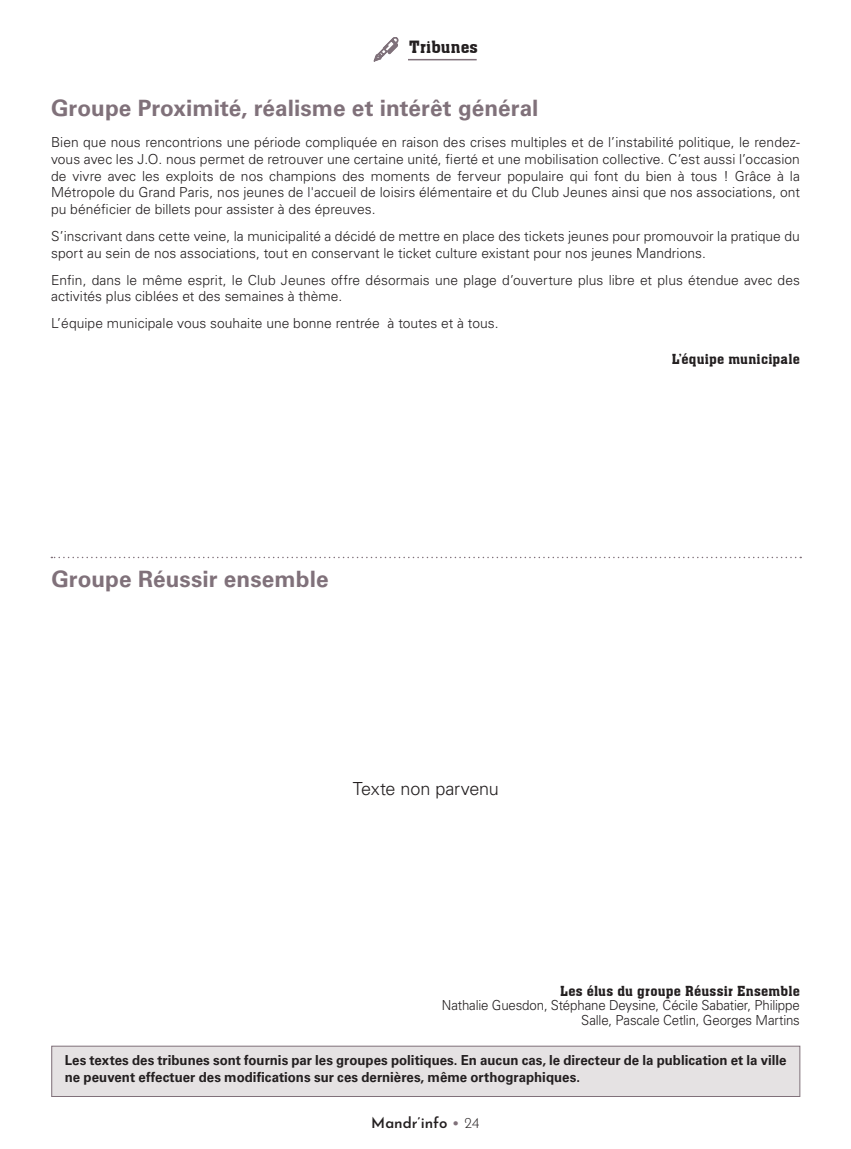
<style>
.page{position:relative;width:851px;height:1149px;background:#fff}
.page>*{position:absolute;margin:0;border:0;box-sizing:border-box;transform-origin:0 0}
.t1{font:700 22.5px "Univers LT Std";letter-spacing:.005em;color:#80717a}
.t2{font:300 18px "Univers LT Std";letter-spacing:-.01em;color:#231f20}
.t3{font:700 16.5px "Aachen";letter-spacing:.01em;color:#231f20}
.t4{font:600 15px "Josefin Sans";letter-spacing:-.005em;color:#231f20}
.t5{font:300 13.8px/16.5px "Univers LT Std";color:#231f20}
.t6{font:700 13.8px/16.8px "Univers LT Std";color:#231f20;scale:.96 1}
.t7{font:300 13.8px/14.2px "Univers LT Std";color:#231f20;text-align:right;scale:.96 1}
.t8{font:13.5px "Aachen BT";letter-spacing:.015em;color:#231f20}
.s1{color:#80717a}
.s2{font-weight:300}
</style>
<div class="page">
<hr style="left:408px;top:59px;width:68px;height:1px;background:#80717a">
<svg style="left:373px;top:37px;width:25px;height:25px"></svg>
<svg style="left:51px;top:556px;width:750px;height:2px"></svg>
<div style="left:52px;top:1045px;width:747px;height:51px;background:#e5e2e3"></div>
<div style="left:51px;top:1045px;width:749px;height:51px;border:1px solid #80717a"></div>
<p class="t3" style="left:409px;top:35px;width:70px">Tribunes</p>
<h1 class="t1" style="left:51px;top:95px;width:489px">Groupe Proximité, réalisme et intérêt général</h1>
<p class="t5" style="left:51px;top:134px;width:750px;text-align:justify">Bien que nous rencontrions une période compliquée en raison des crises multiples et de l’instabilité politique, le rendez&shy;vous avec les J.O. nous permet de retrouver une certaine unité, fierté et une mobilisation collective. C’est aussi l’occasion de vivre avec les exploits de nos champions des moments de ferveur populaire qui font du bien à tous ! Grâce à la Métropole du Grand Paris, nos jeunes de l'accueil de loisirs élémentaire et du Club Jeunes ainsi que nos associations, ont pu bénéficier de billets pour assister à des épreuves.</p>
<p class="t5" style="left:51px;top:228px;width:750px">S’inscrivant dans cette veine, la municipalité a décidé de mettre en place des tickets jeunes pour promouvoir la pratique du sport au sein de nos associations, tout en conservant le ticket culture existant pour nos jeunes Mandrions.</p>
<p class="t5" style="left:51px;top:271px;width:750px">Enfin, dans le même esprit, le Club Jeunes offre désormais une plage d’ouverture plus libre et plus étendue avec des activités plus ciblées et des semaines à thème.</p>
<p class="t5" style="left:51px;top:315px;width:449px">L’équipe municipale vous souhaite une bonne rentrée à toutes et à tous.</p>
<p class="t8" style="left:671px;top:350px;width:129px">L’équipe municipale</p>
<h1 class="t1" style="left:51px;top:565px;width:279px">Groupe Réussir ensemble</h1>
<h2 class="t2" style="left:352px;top:777px;width:148px">Texte non parvenu</h2>
<p class="t8" style="left:560px;top:982px;width:241px">Les élus du groupe Réussir Ensemble</p>
<p class="t7" style="left:441px;top:997px;width:374px">Nathalie Guesdon, Stéphane Deysine, Cécile Sabatier, Philippe<br>Salle, Pascale Cetlin, Georges Martins</p>
<p class="t6" style="left:65px;top:1051px;width:753px">Les textes des tribunes sont fournis par les groupes politiques. En aucun cas, le directeur de la publication et la ville ne peuvent effectuer des modifications sur ces dernières, même orthographiques.</p>
<p class="t4" style="left:371px;top:1109px;width:110px">Mandr’info <span class="s1">•</span> <span class="s2">24</span></p>
</div>
